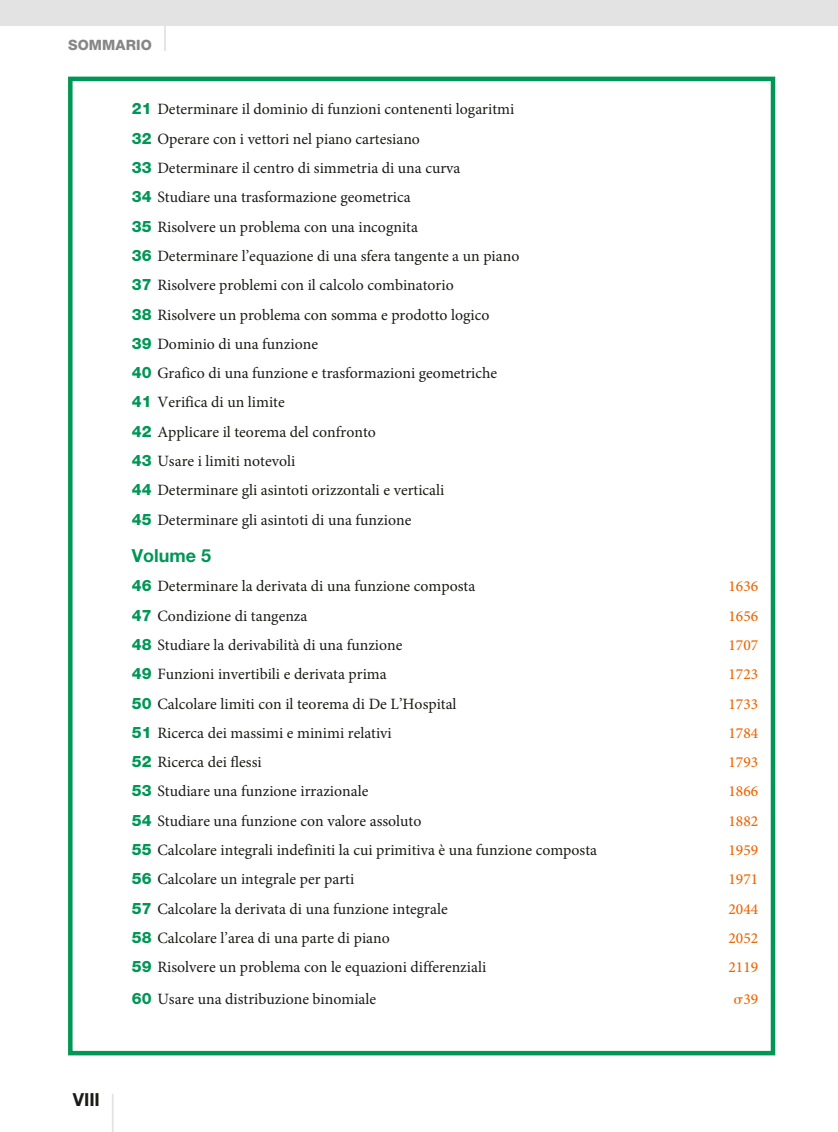
<style>
.page{position:relative;width:838px;height:1132px;background:#fff}
.page>*{position:absolute;margin:0;border:0;box-sizing:border-box;transform-origin:0 0}
.t1{font:700 18px "Helvetica Neue LT Std";color:#009656}
.t2{font:700 18px "Helvetica Neue LT Std";color:#1a1a18}
.t3{font:15.75px/29.2px "Minion Pro";color:#1a1a18}
.t4{font:500 15.3px "Minion Pro";color:#ec6602}
.t5{font:800 14.25px "Helvetica Neue LT Std";letter-spacing:.01em;color:#868786}
.s1{font-family:"Helvetica Neue LT Std";font-weight:800;color:#009656}
</style>
<div class="page">
<hr style="left:164px;top:0;width:2px;height:51px;background:#e3e3e3">
<div style="left:0;top:0;width:838px;height:26px;background:#e3e3e3"></div>
<hr style="left:112px;top:1093px;width:2px;height:38px;background:#e3e3e3">
<div style="left:68px;top:77px;width:707px;height:977px;border:4px solid #009656"></div>
<p class="t5" style="left:68px;top:40px;width:85px">SOMMARIO</p>
<p class="t3" style="left:132px;top:96px;width:389px"><span class="s1">21</span> Determinare il dominio di funzioni contenenti logaritmi <span class="s1">32</span> Operare con i vettori nel piano cartesiano<br><span class="s1">33</span> Determinare il centro di simmetria di una curva<br><span class="s1">34</span> Studiare una trasformazione geometrica<br><span class="s1">35</span> Risolvere un problema con una incognita<br><span class="s1">36</span> Determinare l’equazione di una sfera tangente a un piano <span class="s1">37</span> Risolvere problemi con il calcolo combinatorio<br><span class="s1">38</span> Risolvere un problema con somma e prodotto logico<br><span class="s1">39</span> Dominio di una funzione<br><span class="s1">40</span> Grafico di una funzione e trasformazioni geometriche <span class="s1">41</span> Verifica di un limite<br><span class="s1">42</span> Applicare il teorema del confronto<br><span class="s1">43</span> Usare i limiti notevoli<br><span class="s1">44</span> Determinare gli asintoti orizzontali e verticali<br><span class="s1">45</span> Determinare gli asintoti di una funzione</p>
<p class="t1" style="left:132px;top:549px;width:81px">Volume 5</p>
<p class="t3" style="left:132px;top:573px;width:345px"><span class="s1">46</span> Determinare la derivata di una funzione composta</p>
<p class="t4" style="left:728px;top:580px;width:31px">1636</p>
<p class="t3" style="left:132px;top:602px;width:177px"><span class="s1">47</span> Condizione di tangenza</p>
<p class="t4" style="left:728px;top:609px;width:31px">1656</p>
<p class="t3" style="left:132px;top:631px;width:272px"><span class="s1">48</span> Studiare la derivabilità di una funzione</p>
<p class="t4" style="left:728px;top:639px;width:31px">1707</p>
<p class="t3" style="left:132px;top:660px;width:256px"><span class="s1">49</span> Funzioni invertibili e derivata prima</p>
<p class="t4" style="left:728px;top:668px;width:31px">1723</p>
<p class="t3" style="left:132px;top:690px;width:326px"><span class="s1">50</span> Calcolare limiti con il teorema di De L’Hospital</p>
<p class="t4" style="left:728px;top:697px;width:31px">1733</p>
<p class="t3" style="left:132px;top:719px;width:261px"><span class="s1">51</span> Ricerca dei massimi e minimi relativi</p>
<p class="t4" style="left:728px;top:726px;width:31px">1784</p>
<p class="t3" style="left:132px;top:748px;width:131px"><span class="s1">52</span> Ricerca dei flessi</p>
<p class="t4" style="left:728px;top:756px;width:31px">1793</p>
<p class="t3" style="left:132px;top:777px;width:238px"><span class="s1">53</span> Studiare una funzione irrazionale</p>
<p class="t4" style="left:728px;top:785px;width:31px">1866</p>
<p class="t3" style="left:132px;top:807px;width:291px"><span class="s1">54</span> Studiare una funzione con valore assoluto</p>
<p class="t4" style="left:728px;top:814px;width:31px">1882</p>
<p class="t3" style="left:132px;top:836px;width:467px"><span class="s1">55</span> Calcolare integrali indefiniti la cui primitiva è una funzione composta</p>
<p class="t4" style="left:728px;top:843px;width:31px">1959</p>
<p class="t3" style="left:132px;top:865px;width:224px"><span class="s1">56</span> Calcolare un integrale per parti</p>
<p class="t4" style="left:728px;top:873px;width:31px">1971</p>
<p class="t3" style="left:132px;top:894px;width:317px"><span class="s1">57</span> Calcolare la derivata di una funzione integrale</p>
<p class="t4" style="left:728px;top:902px;width:31px">2044</p>
<p class="t3" style="left:132px;top:924px;width:259px"><span class="s1">58</span> Calcolare l’area di una parte di piano</p>
<p class="t4" style="left:728px;top:931px;width:31px">2052</p>
<p class="t3" style="left:132px;top:953px;width:356px"><span class="s1">59</span> Risolvere un problema con le equazioni differenziali</p>
<p class="t4" style="left:728px;top:960px;width:31px">2119</p>
<p class="t3" style="left:132px;top:984px;width:246px"><span class="s1">60</span> Usare una distribuzione binomiale</p>
<p class="t4" style="left:743px;top:992px;width:16px">39</p>
<p class="t2" style="left:73px;top:1093px;width:29px">VIII</p>
</div>
